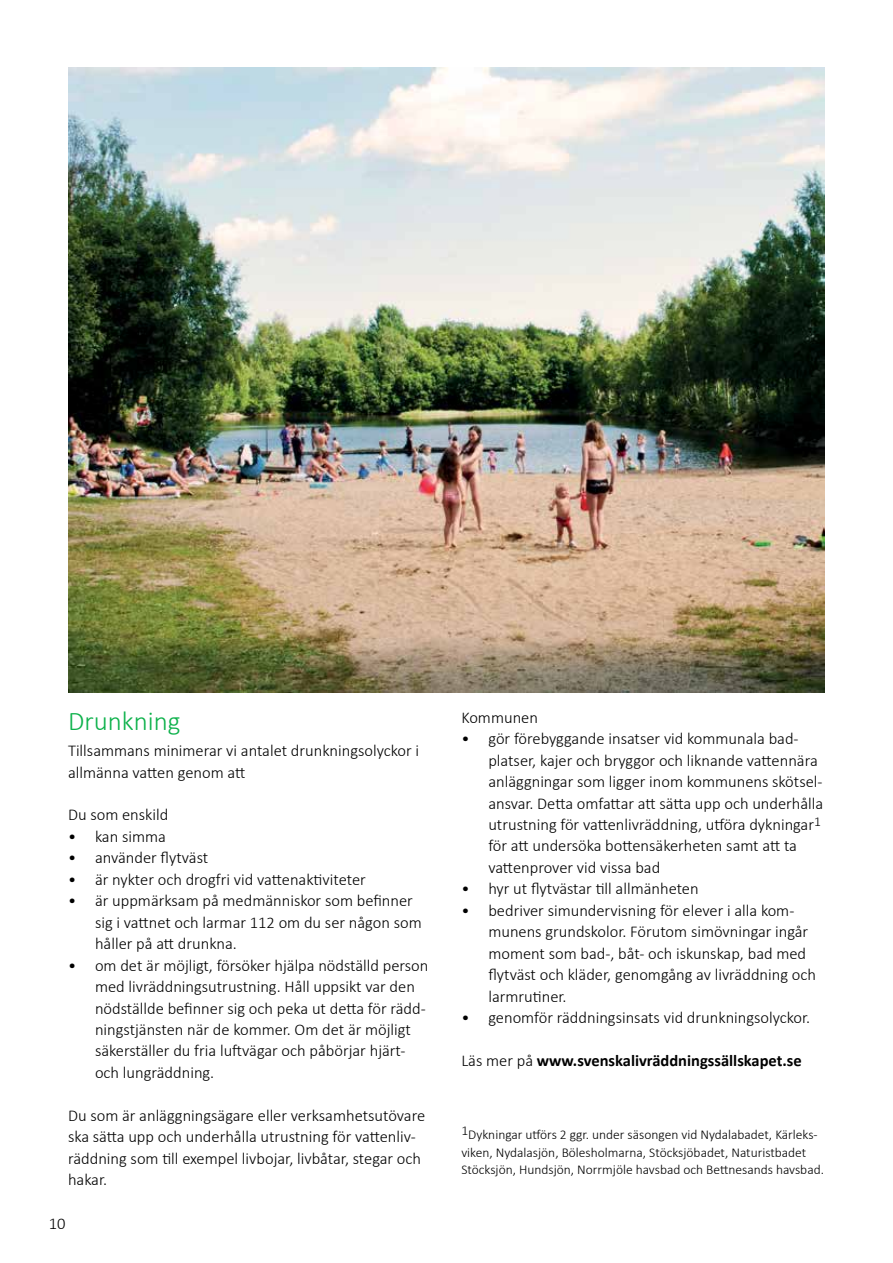
<style>
.page{position:relative;width:893px;height:1263px;background:#fff}
.page>*{position:absolute;margin:0;border:0;box-sizing:border-box;transform-origin:0 0}
.t1{font:300 27px "Calibri";color:#0db14b}
.t2{font:300 16.5px/21.5px "Calibri";color:#000}
.t3{font:700 16.5px "Calibri";color:#000}
.t4{font:300 13.5px/17.5px "Calibri";color:#000}
.s1{font-weight:300}
</style>
<div class="page">
<img style="left:68px;top:67px;width:757px;height:625px">
<h1 class="t1" style="left:68px;top:705px;width:114px">Drunkning</h1>
<p class="t2" style="left:68px;top:740px;width:353px">Tillsammans minimerar vi antalet drunkningsolyckor i allmänna vatten genom att</p>
<p class="t2" style="left:68px;top:804px;width:102px">Du som enskild</p>
<p class="t2" style="left:68px;top:825px;width:99px">• kan simma</p>
<p class="t2" style="left:68px;top:847px;width:142px">• använder flytväst</p>
<p class="t2" style="left:68px;top:868px;width:299px">• är nykter och drogfri vid vattenaktiviteter</p>
<p class="t2" style="left:95px;top:890px;width:328px;text-indent:-27px">• är uppmärksam på medmänniskor som befinner sig i vattnet och larmar 112 om du ser någon som håller på att drunkna.</p>
<p class="t2" style="left:95px;top:954px;width:335px;text-indent:-27px">• om det är möjligt, försöker hjälpa nödställd person med livräddningsutrustning. Håll uppsikt var den nödställde befinner sig och peka ut detta för rädd&shy;ningstjänsten när de kommer. Om det är möjligt säkerställer du fria luftvägar och påbörjar hjärt&shy;och lungräddning.</p>
<p class="t2" style="left:68px;top:1104px;width:359px">Du som är anläggningsägare eller verksamhetsutövare ska sätta upp och underhålla utrustning för vattenliv&shy;räddning som till exempel livbojar, livbåtar, stegar och hakar.</p>
<p class="t2" style="left:49px;top:1212px;width:18px">10</p>
<p class="t2" style="left:461px;top:706px;width:78px">Kommunen</p>
<p class="t2" style="left:488px;top:728px;width:336px;text-indent:-27px">• gör förebyggande insatser vid kommunala bad&shy;platser, kajer och bryggor och liknande vattennära anläggningar som ligger inom kommunens skötsel&shy;ansvar. Detta omfattar att sätta upp och underhålla utrustning för vattenlivräddning, utföra dykningar<sup>1 </sup>för att undersöka bottensäkerheten samt att ta vattenprover vid vissa bad</p>
<p class="t2" style="left:461px;top:878px;width:239px">• hyr ut flytvästar till allmänheten</p>
<p class="t2" style="left:488px;top:899px;width:329px;text-indent:-27px">• bedriver simundervisning för elever i alla kom&shy;munens grundskolor. Förutom simövningar ingår moment som bad-, båt- och iskunskap, bad med flytväst och kläder, genomgång av livräddning och larmrutiner.</p>
<p class="t2" style="left:461px;top:1007px;width:350px">• genomför räddningsinsats vid drunkningsolyckor.</p>
<p class="t3" style="left:461px;top:1050px;width:342px"><span class="s1">Läs mer på</span> www.svenskalivräddningssällskapet.se</p>
<p class="t4" style="left:461px;top:1126px;width:364px">1Dykningar utförs 2 ggr. under säsongen vid Nydalabadet, Kärleks&shy;viken, Nydalasjön, Bölesholmarna, Stöcksjöbadet, Naturistbadet<br>Stöcksjön, Hundsjön, Norrmjöle havsbad och Bettnesands havsbad.</p>
</div>
